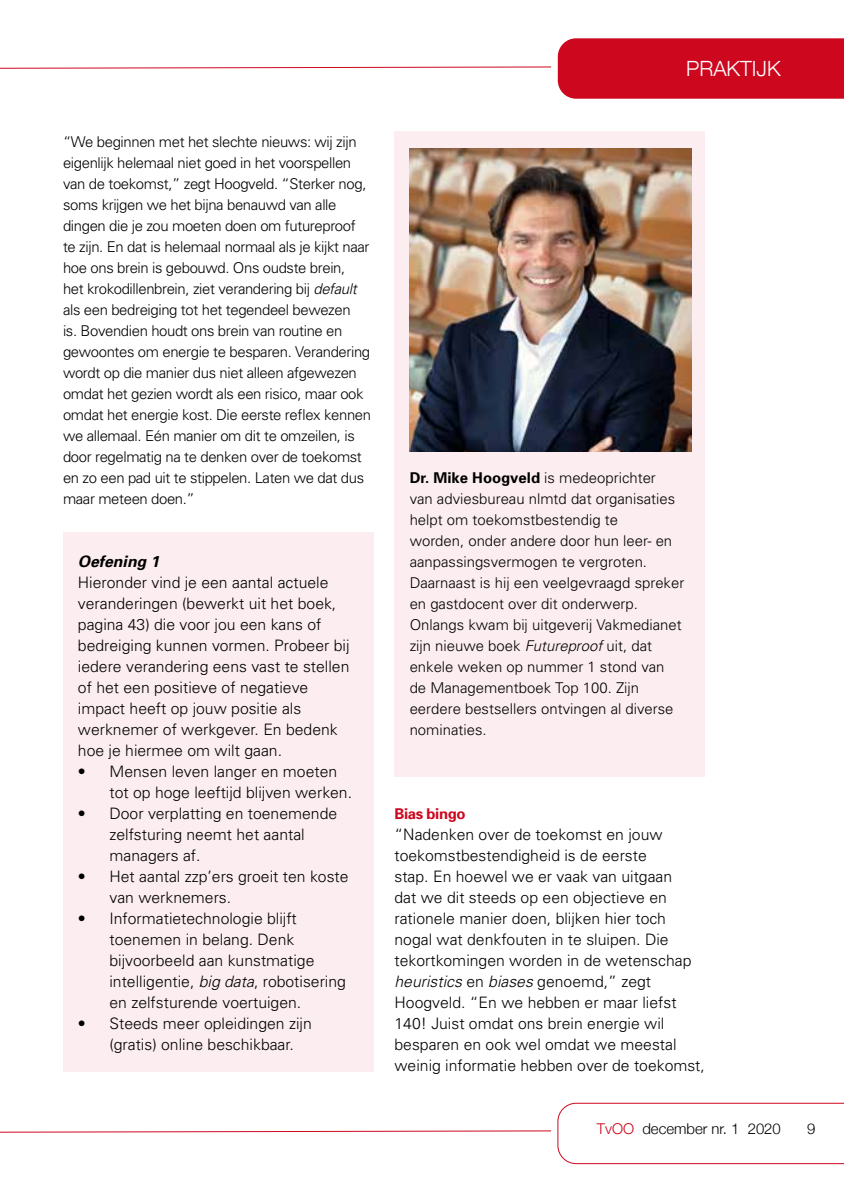
<style>
.page{position:relative;width:844px;height:1191px;background:#fff}
.page>*{position:absolute;margin:0;border:0;box-sizing:border-box;transform-origin:0 0}
.t1{font:300 21px "Helvetica Neue";color:#fff}
.t2{font:300 15.75px/21px "Univers";color:#000}
.t3{font:italic 700 15.75px "Univers";color:#000}
.t4{font:300 14.88px/21px "Univers";letter-spacing:-.025em;color:#000}
.t5{font:300 14.88px/21px "Univers";color:#000}
.t6{font:300 14.88px "Helvetica Neue";color:#000}
.t7{font:700 14.88px "Univers";letter-spacing:-.025em;color:#cd071e}
.s1{font-style:italic}
.s2{font-weight:700}
.s3{color:#cd071e}
</style>
<div class="page">
<svg style="left:0;top:38px;width:843px;height:61px"></svg>
<svg style="left:0;top:1102px;width:843px;height:62px"></svg>
<div style="left:63px;top:532px;width:310px;height:539px;background:#fcedf0"></div>
<div style="left:394px;top:131px;width:310px;height:646px;background:#fcedf0"></div>
<img style="left:409px;top:149px;width:282px;height:302px">
<p class="t4" style="left:63px;top:131px;width:309px">“We beginnen met het slechte nieuws: wij zijn eigenlijk helemaal niet goed in het voorspellen van de toekomst,” zegt Hoogveld. “Sterker nog, soms krijgen we het bijna benauwd van alle dingen die je zou moeten doen om futureproof te zijn. En dat is helemaal normaal als je kijkt naar hoe ons brein is gebouwd. Ons oudste brein,<br>het krokodillenbrein, ziet verandering bij <span class="s1">default </span>als een bedreiging tot het tegendeel bewezen<br>is. Bovendien houdt ons brein van routine en gewoontes om energie te besparen. Verandering wordt op die manier dus niet alleen afgewezen omdat het gezien wordt als een risico, maar ook omdat het energie kost. Die eerste reflex kennen we allemaal. Eén manier om dit te omzeilen, is door regelmatig na te denken over de toekomst en zo een pad uit te stippelen. Laten we dat dus maar meteen doen.”</p>
<p class="t3" style="left:78px;top:551px;width:83px">Oefening 1</p>
<p class="t2" style="left:78px;top:571px;width:273px">Hieronder vind je een aantal actuele veranderingen (bewerkt uit het boek, pagina 43) die voor jou een kans of bedreiging kunnen vormen. Probeer bij iedere verandering eens vast te stellen of het een positieve of negatieve impact heeft op jouw positie als werknemer of werkgever. En bedenk hoe je hiermee om wilt gaan.</p>
<p class="t2" style="left:109px;top:760px;width:244px;text-indent:-32px">• Mensen leven langer en moeten tot op hoge leeftijd blijven werken.</p>
<p class="t2" style="left:109px;top:802px;width:229px;text-indent:-32px">• Door verplatting en toenemende zelfsturing neemt het aantal managers af.</p>
<p class="t2" style="left:109px;top:865px;width:240px;text-indent:-32px">• Het aantal zzp’ers groeit ten koste van werknemers.</p>
<p class="t2" style="left:109px;top:907px;width:238px;text-indent:-32px">• Informatietechnologie blijft toenemen in belang. Denk bijvoorbeeld aan kunstmatige intelligentie, <span class="s1">big data</span>, robotisering en zelfsturende voertuigen.</p>
<p class="t2" style="left:109px;top:1012px;width:204px;text-indent:-32px">• Steeds meer opleidingen zijn (gratis) online beschikbaar.</p>
<h1 class="t1" style="left:686px;top:51px;width:96px">PRAKTIJK</h1>
<p class="t5" style="left:409px;top:467px;width:276px"><span class="s2">Dr. Mike Hoogveld</span> is medeoprichter<br>van adviesbureau nlmtd dat organisaties helpt om toekomstbestendig te<br>worden, onder andere door hun leer- en aanpassingsvermogen te vergroten.<br>Daarnaast is hij een veelgevraagd spreker en gastdocent over dit onderwerp.<br>Onlangs kwam bij uitgeverij Vakmedianet zijn nieuwe boek <span class="s1">Futureproof</span> uit, dat enkele weken op nummer 1 stond van de Managementboek Top 100. Zijn eerdere bestsellers ontvingen al diverse nominaties.</p>
<p class="t7" style="left:394px;top:804px;width:73px">Bias bingo</p>
<p class="t2" style="left:394px;top:823px;width:312px">“Nadenken over de toekomst en jouw toekomstbestendigheid is de eerste<br>stap. En hoewel we er vaak van uitgaan<br>dat we dit steeds op een objectieve en rationele manier doen, blijken hier toch nogal wat denkfouten in te sluipen. Die tekortkomingen worden in de wetenschap <span class="s1">heuristics</span> en <span class="s1">biases</span> genoemd,” zegt Hoogveld. “En we hebben er maar liefst 140! Juist omdat ons brein energie wil besparen en ook wel omdat we meestal weinig informatie hebben over de toekomst,</p>
<p class="t6" style="left:596px;top:1117px;width:185px"><span class="s3">TvOO</span> december nr. 1 2020</p>
<p class="t6" style="left:807px;top:1117px;width:10px">9</p>
</div>
